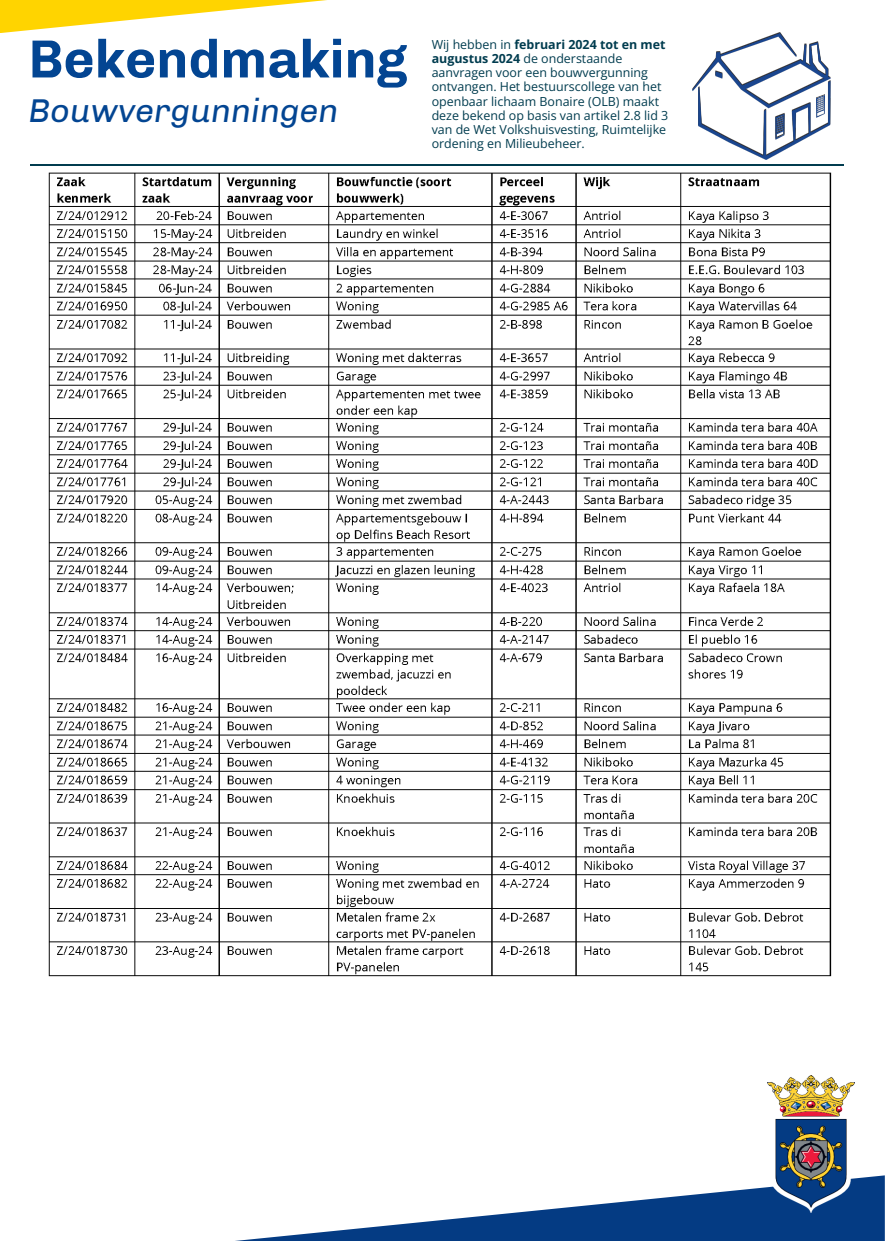
<style>
.page{position:relative;width:885px;height:1241px;background:#fff}
.page>*{position:absolute;margin:0;border:0;box-sizing:border-box;transform-origin:0 0}
.t1{font:700 53.75px "Chivo";color:#034592}
.t2{font:italic 33.75px "Chivo";color:#034592}
.t3{font:12.5px/14px "Open Sans";color:#013c4f}
.s1{font-weight:700}
</style>
<div class="page">
<svg style="left:0;top:0;width:327px;height:33px"></svg>
<svg style="left:245px;top:1175px;width:640px;height:65px"></svg>
<hr style="left:31px;top:164px;width:813px;height:2px;background:#013c4f">
<img style="left:767px;top:1075px;width:88px;height:136px">
<img style="left:693px;top:33px;width:137px;height:126px">
<img style="left:816px;top:95px;width:9px;height:23px">
<img style="left:48px;top:172px;width:784px;height:805px">
<p class="t1" style="left:29px;top:27px;width:380px">Bekendmaking</p>
<p class="t2" style="left:29px;top:90px;width:311px">Bouwvergunningen</p>
<p class="t3" style="left:432px;top:37px;width:238px">Wij hebben in <span class="s1">februari 2024 tot en met augustus 2024</span> de onderstaande aanvragen voor een bouwvergunning ontvangen. Het bestuurscollege van het openbaar lichaam Bonaire (OLB) maakt deze bekend op basis van artikel 2.8 lid 3 van de Wet Volkshuisvesting, Ruimtelijke ordening en Milieubeheer.</p>
</div>
